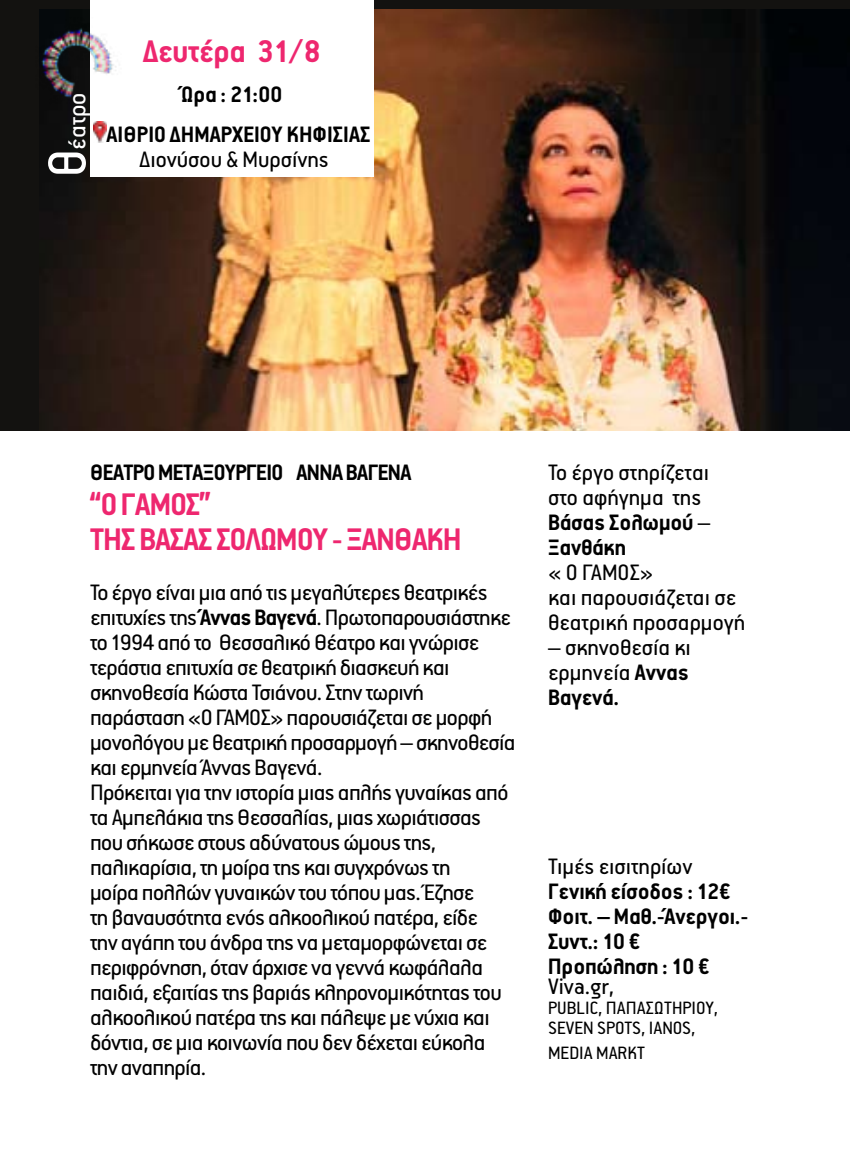
<style>
.page{position:relative;width:851px;height:1170px;background:#fff}
.page>*{position:absolute;margin:0;border:0;box-sizing:border-box;transform-origin:0 0}
.t1{font:60px "PF Premier Text";color:#fff}
.t2{font:700 35px/35px "PF Premier Text";letter-spacing:-.015em;color:#ee276f}
.t3{font:27.5px "PF Premier Text";color:#fff}
.t4{font:25px/25px "PF Premier Text";letter-spacing:-.025em;color:#000;text-align:justify}
.t5{font:25px/25px "PF Premier Text";color:#000}
.t6{font:700 25px/25px "PF Premier Text";color:#000}
.t7{font:700 25px "PF Premier Text";letter-spacing:-.025em;color:#000}
.t8{font:20px/20px "PF Premier Text";color:#000}
.s1{font-weight:700}
</style>
<div class="page">
<div style="left:0;top:0;width:849px;height:431px;background:#131210"></div>
<img style="left:40px;top:9px;width:809px;height:422px">
<div style="left:90px;top:0;width:283px;height:176px;background:#fff"></div>
<img style="left:93px;top:121px;width:14px;height:21px">
<img style="left:39px;top:18px;width:77px;height:94px">
<p class="t3" style="left:64px;top:150px;width:59px;rotate:-90deg">έατρο</p>
<h2 class="t2" style="left:143px;top:34px;width:179px">Δευτέρα 31/8</h2>
<p class="t6" style="left:107px;top:75px;width:265px;line-height:40px;text-align:center">Ώρα : 21:00<br>ΑΙΘΡΙΟ ΔΗΜΑΡΧΕΙΟΥ ΚΗΦΙΣΙΑΣ</p>
<h1 class="t1" style="left:38px;top:177px;width:29px;rotate:-90deg">θ</h1>
<p class="t5" style="left:139px;top:147px;width:191px">Διονύσου &amp; Μυρσίνης</p>
<p class="t7" style="left:90px;top:459px;width:323px">ΘΕΑΤΡΟ ΜΕΤΑΞΟΥΡΓΕΙΟ ΑΝΝΑ ΒΑΓΕΝΑ</p>
<h2 class="t2" style="left:90px;top:486px;width:122px">“Ο ΓΑΜΟΣ” της Βάσας</h2>
<h2 class="t2" style="left:216px;top:521px;width:31px">Σολωμού</h2>
<h2 class="t2" style="left:332px;top:521px;width:48px">- Ξανθάκη</h2>
<p class="t4" style="left:90px;top:579px;width:427px;text-align:left">Το έργο είναι μια από τις μεγαλύτερες θεατρικές επιτυχίες της <span class="s1">Άννας Βαγενά</span>. Πρωτοπαρουσιάστηκε το 1994 από το Θεσσαλικό Θέατρο και γνώρισε τεράστια επιτυχία σε θεατρική διασκευή και σκηνοθεσία Κώστα Τσιάνου. Στην τωρινή παράσταση «Ο ΓΑΜΟΣ» παρουσιάζεται σε μορφή μονολόγου με θεατρική προσαρμογή – σκηνοθεσία και ερμηνεία Άννας Βαγενά.<br>Πρόκειται για την ιστορία μιας απλής γυναίκας από τα Αμπελάκια της Θεσσαλίας, μιας χωριάτισσας που σήκωσε στους αδύνατους ώμους της, παλικαρίσια, τη μοίρα της και συγχρόνως τη<br>μοίρα πολλών γυναικών του τόπου μας. Έζησε<br>τη βαναυσότητα ενός αλκοολικού πατέρα, είδε<br>την αγάπη του άνδρα της να μεταμορφώνεται σε περιφρόνηση, όταν άρχισε να γεννά κωφάλαλα παιδιά, εξαιτίας της βαριάς κληρονομικότητας του αλκοολικού πατέρα της και πάλεψε με νύχια και δόντια, σε μια κοινωνία που δεν δέχεται εύκολα την αναπηρία.</p>
<p class="t5" style="left:548px;top:459px;width:163px">Το έργο στηρίζεται στο αφήγημα της<br><span class="s1">Βάσας Σολωμού</span> –<br><span class="s1">Ξανθάκη</span></p>
<p class="t5" style="left:548px;top:559px;width:198px">« Ο ΓΑΜΟΣ»<br>και παρουσιάζεται σε θεατρική προσαρμογή</p>
<p class="t4" style="left:548px;top:634px;width:144px">– σκηνοθεσία κι ερμηνεία <span class="s1">Αννας Βαγενά.</span></p>
<p class="t5" style="left:548px;top:853px;width:146px">Τιμές εισιτηρίων</p>
<p class="t6" style="left:548px;top:878px;width:201px">Γενική είσοδος : 12€<br>Φοιτ. – Μαθ.-Άνεργοι.-<br>Συντ.: 10 €<br>Προπώληση : 10 €</p>
<p class="t4" style="left:548px;top:973px;width:67px">viva.gr,</p>
<p class="t8" style="left:548px;top:997px;width:171px">PUBLIC, ΠΑΠΑΣΩΤΗΡΙΟΥ,<br>SEVEN SPOTS, IANOS,</p>
<p class="t8" style="left:548px;top:1042px;width:98px">MEDIA MARKT</p>
</div>
